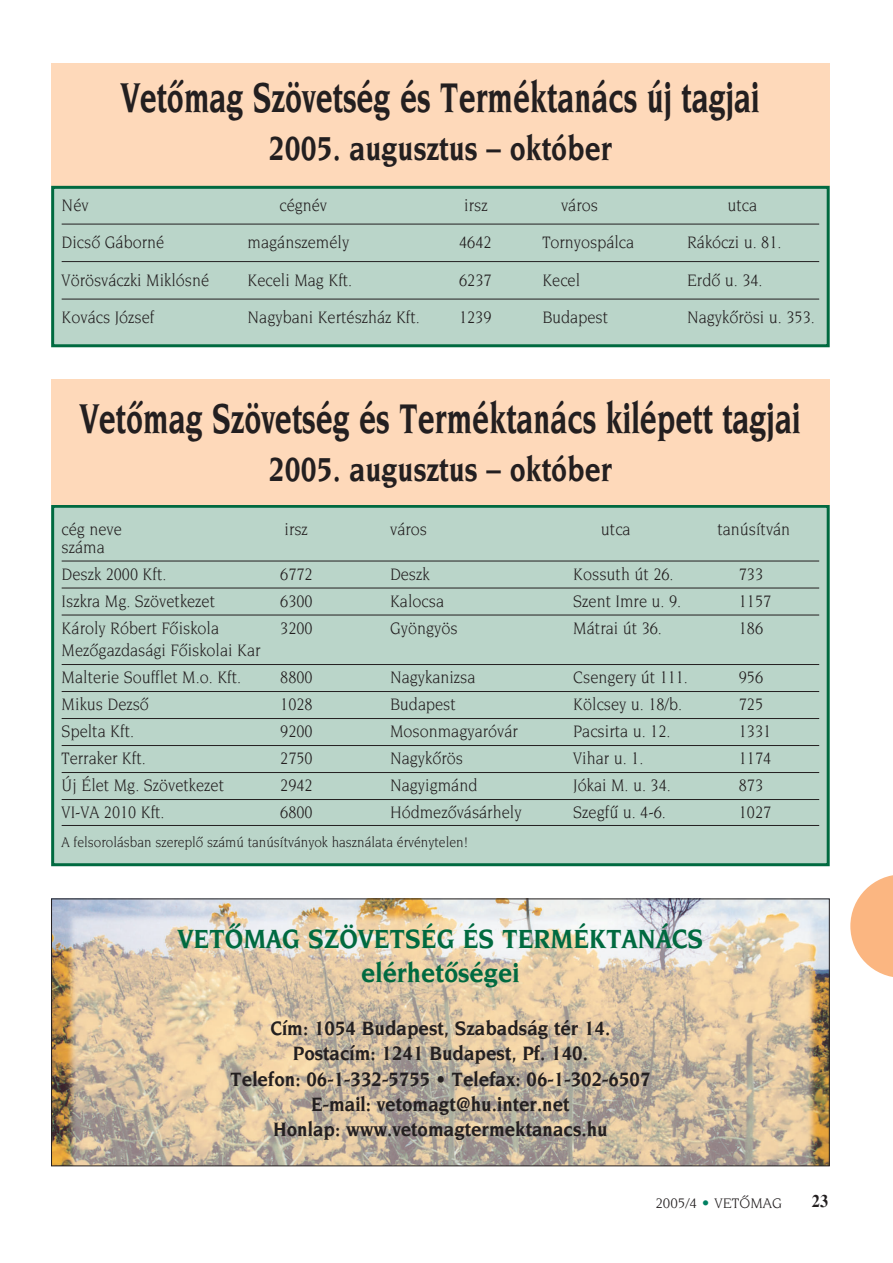
<style>
.page{position:relative;width:893px;height:1263px;background:#fff}
.page>*{position:absolute;margin:0;border:0;box-sizing:border-box;transform-origin:0 0}
.t1{font:700 45px "H Novarese";color:#231f20;scale:.68 1}
.t2{font:700 36px "H Novarese";color:#231f20;scale:.8 1}
.t3{font:700 28.5px/34.2px "H Novarese";color:#006a40;text-align:center;scale:.9 1}
.t4{font:700 21px/25.2px "H Novarese";color:#231f20;text-align:center;scale:.9 1}
.t5{font:18px/27px "H Novarese";color:#231f20;scale:.9 1}
.t6{font:700 18px "H Times";color:#231f20;scale:.9 1}
.t7{font:15px "H Novarese";color:#231f20;scale:.9 1}
.t8{font:15px "H Novarese";color:#231f20}
.s1{font-family:"H Palatino Roman";color:#008062}
</style>
<div class="page">
<svg style="left:850px;top:875px;width:42px;height:102px"></svg>
<div style="left:51px;top:64px;width:778px;height:122px;background:#fed9ba"></div>
<div style="left:53px;top:187px;width:775px;height:159px;background:#bad5c9"></div>
<hr style="left:62px;top:224px;width:757px;height:1px;background:#231f20">
<hr style="left:62px;top:261px;width:757px;height:1px;background:#231f20">
<hr style="left:62px;top:299px;width:757px;height:1px;background:#231f20">
<div style="left:51px;top:186px;width:778px;height:161px;border:3px solid #006a40"></div>
<div style="left:53px;top:506px;width:775px;height:359px;background:#bad5c9"></div>
<hr style="left:62px;top:561px;width:757px;height:1px;background:#231f20">
<hr style="left:62px;top:588px;width:757px;height:1px;background:#231f20">
<hr style="left:62px;top:615px;width:757px;height:1px;background:#231f20">
<hr style="left:62px;top:664px;width:757px;height:1px;background:#231f20">
<hr style="left:62px;top:691px;width:757px;height:1px;background:#231f20">
<hr style="left:62px;top:718px;width:757px;height:1px;background:#231f20">
<hr style="left:62px;top:745px;width:757px;height:1px;background:#231f20">
<hr style="left:62px;top:772px;width:757px;height:1px;background:#231f20">
<hr style="left:62px;top:799px;width:757px;height:1px;background:#231f20">
<hr style="left:62px;top:825px;width:757px;height:1px;background:#231f20">
<div style="left:51px;top:505px;width:778px;height:361px;border:3px solid #006a40"></div>
<div style="left:51px;top:379px;width:778px;height:126px;background:#fed9ba"></div>
<img style="left:53px;top:901px;width:774px;height:263px">
<div style="left:51px;top:899px;width:778px;height:267px;border:1px solid #231f20"></div>
<h1 class="t1" style="left:121px;top:80px;width:940px">Vetômag Szövetség és Terméktanács új tagjai</h1>
<h2 class="t2" style="left:269px;top:135px;width:431px">2005. augusztus – október</h2>
<p class="t5" style="left:62px;top:193px;width:31px">Név</p>
<p class="t5" style="left:279px;top:193px;width:54px">cégnév</p>
<p class="t5" style="left:464px;top:193px;width:28px">irsz</p>
<p class="t5" style="left:561px;top:193px;width:43px">város</p>
<p class="t5" style="left:727px;top:193px;width:35px">utca</p>
<p class="t5" style="left:62px;top:230px;width:115px">Dicsô Gáborné</p>
<p class="t5" style="left:247px;top:230px;width:114px">magánszemély</p>
<p class="t5" style="left:459px;top:230px;width:37px">4642</p>
<p class="t5" style="left:542px;top:230px;width:104px">Tornyospálca</p>
<p class="t5" style="left:687px;top:230px;width:106px">Rákóczi u. 81.</p>
<p class="t5" style="left:62px;top:268px;width:165px">Vörösváczki Miklósné</p>
<p class="t5" style="left:247px;top:268px;width:118px">Keceli Mag Kft.</p>
<p class="t5" style="left:459px;top:268px;width:37px">6237</p>
<p class="t5" style="left:542px;top:268px;width:43px">Kecel</p>
<p class="t5" style="left:687px;top:268px;width:85px">Erdô u. 34.</p>
<p class="t5" style="left:62px;top:305px;width:104px">Kovács József</p>
<p class="t5" style="left:247px;top:305px;width:193px">Nagybani Kertészház Kft.</p>
<p class="t5" style="left:459px;top:305px;width:37px">1239</p>
<p class="t5" style="left:542px;top:305px;width:75px">Budapest</p>
<p class="t5" style="left:687px;top:305px;width:143px">Nagykôrösi u. 353.</p>
<h1 class="t1" style="left:80px;top:401px;width:1060px">Vetômag Szövetség és Terméktanács kilépett tagjai</h1>
<h2 class="t2" style="left:269px;top:456px;width:431px">2005. augusztus – október</h2>
<p class="t5" style="left:62px;top:517px;width:68px">cég neve</p>
<p class="t5" style="left:284px;top:517px;width:28px">irsz</p>
<p class="t5" style="left:390px;top:517px;width:43px">város</p>
<p class="t5" style="left:601px;top:517px;width:35px">utca</p>
<p class="t5" style="left:717px;top:517px;width:83px">tanúsítván</p>
<p class="t5" style="left:62px;top:535px;width:118px">száma<br>Deszk 2000 Kft.</p>
<p class="t5" style="left:280px;top:562px;width:37px">6772</p>
<p class="t5" style="left:390px;top:562px;width:46px">Deszk</p>
<p class="t5" style="left:573px;top:562px;width:113px">Kossuth út 26.</p>
<p class="t5" style="left:738px;top:562px;width:28px">733</p>
<p class="t5" style="left:62px;top:589px;width:172px">Iszkra Mg. Szövetkezet</p>
<p class="t5" style="left:280px;top:589px;width:37px">6300</p>
<p class="t5" style="left:390px;top:589px;width:62px">Kalocsa</p>
<p class="t5" style="left:573px;top:589px;width:121px">Szent Imre u. 9.</p>
<p class="t5" style="left:738px;top:589px;width:37px">1157</p>
<p class="t5" style="left:62px;top:616px;width:176px">Károly Róbert Fôiskola</p>
<p class="t5" style="left:280px;top:616px;width:37px">3200</p>
<p class="t5" style="left:390px;top:616px;width:77px">Gyöngyös</p>
<p class="t5" style="left:573px;top:616px;width:100px">Mátrai út 36.</p>
<p class="t5" style="left:738px;top:616px;width:28px">186</p>
<p class="t5" style="left:62px;top:639px;width:222px">Mezôgazdasági Fôiskolai Kar<br>Malterie Soufflet M.o. Kft.</p>
<p class="t5" style="left:280px;top:666px;width:37px">8800</p>
<p class="t5" style="left:390px;top:666px;width:96px">Nagykanizsa</p>
<p class="t5" style="left:573px;top:666px;width:129px">Csengery út 111.</p>
<p class="t5" style="left:738px;top:666px;width:28px">956</p>
<p class="t5" style="left:62px;top:693px;width:98px">Mikus Dezsô</p>
<p class="t5" style="left:280px;top:693px;width:37px">1028</p>
<p class="t5" style="left:390px;top:693px;width:75px">Budapest</p>
<p class="t5" style="left:573px;top:693px;width:122px">Kölcsey u. 18/b.</p>
<p class="t5" style="left:738px;top:693px;width:28px">725</p>
<p class="t5" style="left:62px;top:720px;width:82px">Spelta Kft.</p>
<p class="t5" style="left:280px;top:720px;width:37px">9200</p>
<p class="t5" style="left:390px;top:720px;width:144px">Mosonmagyaróvár</p>
<p class="t5" style="left:573px;top:720px;width:109px">Pacsirta u. 12.</p>
<p class="t5" style="left:738px;top:720px;width:37px">1331</p>
<p class="t5" style="left:62px;top:747px;width:95px">Terraker Kft.</p>
<p class="t5" style="left:280px;top:747px;width:37px">2750</p>
<p class="t5" style="left:390px;top:747px;width:83px">Nagykôrös</p>
<p class="t5" style="left:573px;top:747px;width:79px">Vihar u. 1.</p>
<p class="t5" style="left:738px;top:747px;width:37px">1174</p>
<p class="t5" style="left:62px;top:774px;width:182px">Új Élet Mg. Szövetkezet</p>
<p class="t5" style="left:280px;top:774px;width:37px">2942</p>
<p class="t5" style="left:390px;top:774px;width:98px">Nagyigmánd</p>
<p class="t5" style="left:573px;top:774px;width:110px">Jókai M. u. 34.</p>
<p class="t5" style="left:738px;top:774px;width:28px">873</p>
<p class="t5" style="left:62px;top:801px;width:116px">VI-VA 2010 Kft.</p>
<p class="t5" style="left:280px;top:801px;width:37px">6800</p>
<p class="t5" style="left:390px;top:801px;width:148px">Hódmezôvásárhely</p>
<p class="t5" style="left:573px;top:801px;width:104px">Szegfû u. 4-6.</p>
<p class="t5" style="left:738px;top:801px;width:37px">1027</p>
<p class="t7" style="left:62px;top:836px;width:453px">A felsorolásban szereplô számú tanúsítványok használata érvénytelen!</p>
<h3 class="t3" style="left:178px;top:924px;width:585px">VETÔMAG SZÖVETSÉG ÉS TERMÉKTANÁCS elérhetôségei</h3>
<p class="t4" style="left:230px;top:1017px;width:468px">Cím: 1054 Budapest, Szabadság tér 14.<br>Postacím: 1241 Budapest, Pf. 140.<br>Telefon: 06-1-332-5755 • Telefax: 06-1-302-6507<br>E-mail: vetomagt@hu.inter.net<br>Honlap: www.vetomagtermektanacs.hu</p>
<p class="t8" style="left:655px;top:1197px;width:128px">2005/4 <span class="s1">•</span> VETÔMAG</p>
<p class="t6" style="left:812px;top:1196px;width:19px">23</p>
</div>
